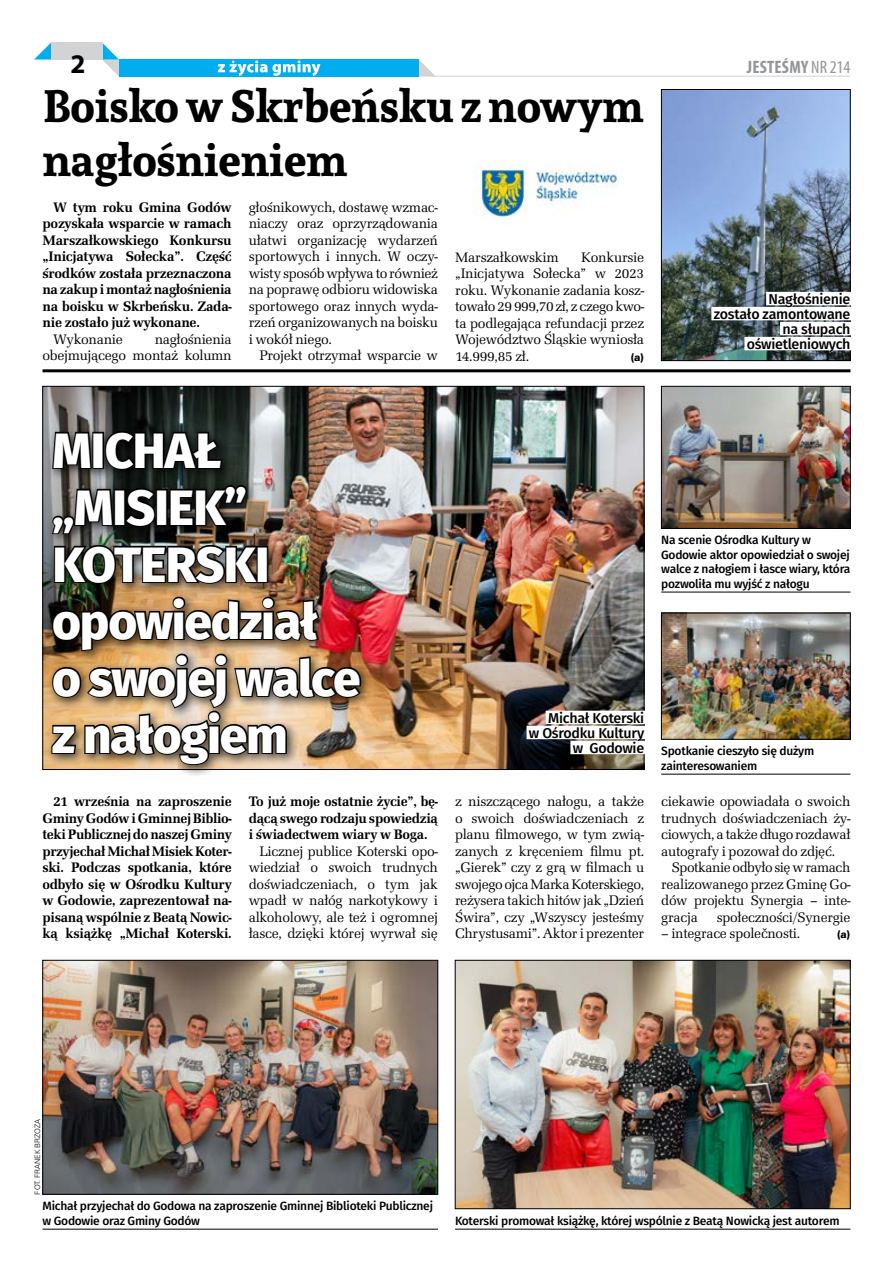
<style>
.page{position:relative;width:893px;height:1263px;background:#fff}
.page>*{position:absolute;margin:0;border:0;box-sizing:border-box;transform-origin:0 0}
.t1{font:800 49.5px/57px "Fira Sans";letter-spacing:-.015em;color:#fff}
.t2{font:700 45px/54px "Andada";letter-spacing:-.005em;color:#000}
.t3{font:700 27px "Myriad Pro";color:#000}
.t4{font:700 condensed 18px "Myriad Pro";letter-spacing:.015em;color:#939598}
.t5{font:14.25px/16.5px "URW Latino TOT";letter-spacing:-.02em;color:#000;text-align:justify}
.t6{font:700 14.25px/16.5px "URW Latino TOT";letter-spacing:-.02em;color:#000;text-align:justify}
.t7{font:500 14.25px/15px "Fira Sans";letter-spacing:-.02em;color:#000;text-align:right}
.t8{font:500 12px/14.4px "Fira Sans";letter-spacing:-.02em;color:#000}
.t9{font:10.5px "Zurich Blk EU Normal";color:#000}
.t10{font:7.5px "Zurich Lt EU";letter-spacing:-.005em;color:#000}
.s1{font-weight:400}
</style>
<div class="page">
<div style="left:119px;top:60px;width:300px;height:17px;background:#00aeef"></div>
<svg style="left:218px;top:61px;width:102px;height:15px"></svg>
<svg style="left:102px;top:43px;width:17px;height:33px"></svg>
<svg style="left:419px;top:60px;width:17px;height:17px"></svg>
<svg style="left:34px;top:43px;width:17px;height:17px"></svg>
<div style="left:51px;top:43px;width:51px;height:17px;background:#d1d3d4"></div>
<hr style="left:432px;top:76px;width:418px;height:1px;background:#d1d3d4">
<hr style="left:43px;top:369px;width:807px;height:3px;background:#000">
<img style="left:663px;top:91px;width:185px;height:268px">
<div style="left:661px;top:89px;width:189px;height:272px;border:1px solid #000"></div>
<img style="left:474px;top:164px;width:144px;height:53px">
<div style="left:711px;top:307px;width:142px;height:13px;background:#fff"></div>
<svg style="left:713px;top:292px;width:137px;height:60px"></svg>
<img style="left:45px;top:388px;width:597px;height:380px">
<img style="left:663px;top:388px;width:185px;height:139px">
<div style="left:661px;top:386px;width:189px;height:143px;border:1px solid #000"></div>
<img style="left:457px;top:962px;width:391px;height:245px">
<div style="left:455px;top:960px;width:395px;height:249px;border:1px solid #000"></div>
<img style="left:45px;top:962px;width:391px;height:230px">
<div style="left:43px;top:960px;width:395px;height:234px;border:1px solid #000"></div>
<img style="left:663px;top:615px;width:185px;height:122px">
<div style="left:661px;top:613px;width:189px;height:126px;border:1px solid #000"></div>
<div style="left:45px;top:426px;width:328px;height:351px;background:#000;opacity:.75"></div>
<svg style="left:50px;top:397px;width:199px;height:138px;background:#292b29"></svg>
<img style="left:53px;top:544px;width:208px;height:41px">
<div style="left:257px;top:546px;width:11px;height:37px;border:3px solid #000"></div>
<img style="left:50px;top:595px;width:312px;height:171px">
<hr style="left:661px;top:592px;width:189px;height:1px;background:#000">
<hr style="left:661px;top:774px;width:189px;height:1px;background:#000">
<hr style="left:43px;top:1229px;width:395px;height:1px;background:#000">
<hr style="left:455px;top:1229px;width:395px;height:1px;background:#000">
<div style="left:527px;top:726px;width:119px;height:13px;background:#fff"></div>
<svg style="left:528px;top:710px;width:117px;height:44px"></svg>
<h3 class="t3" style="left:71px;top:46px;width:16px">2</h3>
<p class="t4" style="left:747px;top:55px;width:105px">JESTEŚMY <span class="s1">NR 214</span></p>
<h2 class="t2" style="left:43px;top:78px;width:603px">Boisko w Skrbeńsku z nowym nagłośnieniem</h2>
<p class="t6" style="left:43px;top:199px;width:191px;text-indent:11px">W tym roku Gmina Godów pozyskała wsparcie w ramach Marszałkowskiego Konkursu „Inicjatywa Sołecka”. Część środków została przeznaczona na zakup i montaż nagłośnienia na boisku w Skrbeńsku. Zada&shy;nie zostało już wykonane.</p>
<p class="t5" style="left:53px;top:331px;width:71px">Wykonanie</p>
<p class="t5" style="left:43px;top:331px;width:191px;text-align:right">nagłośnienia<br>obejmującego montaż kolumn</p>
<p class="t5" style="left:249px;top:199px;width:191px">głośnikowych, dostawę wzmac&shy;niaczy oraz oprzyrządowania ułatwi organizację wydarzeń sportowych i innych. W oczy&shy;wisty sposób wpływa to również na poprawę odbioru widowiska sportowego oraz innych wyda&shy;rzeń organizowanych na boisku i wokół niego.</p>
<p class="t5" style="left:259px;top:347px;width:180px">Projekt otrzymał wsparcie w</p>
<p class="t5" style="left:455px;top:249px;width:190px;text-indent:126px">Konkursie „Inicjatywa Sołecka” w 2023 roku. Wykonanie zadania kosz&shy;towało 29 999,70 zł, z czego kwo&shy;ta podlegająca refundacji przez Województwo Śląskie wyniosła 14.999,85 zł.</p>
<p class="t5" style="left:455px;top:249px;width:105px">Marszałkowskim</p>
<p class="t9" style="left:630px;top:351px;width:15px">(a)</p>
<p class="t7" style="left:714px;top:292px;width:138px">Nagłośnienie<br>zostało zamontowane na słupach oświetleniowych</p>
<h1 class="t1" style="left:52px;top:425px;width:310px">Michał „Misiek”<br>Koterski opowiedział<br>o swojej walce z nałogiem</h1>
<p class="t6" style="left:43px;top:793px;width:191px;text-indent:11px">21 września na zaproszenie Gminy Godów i Gminnej Biblio&shy;teki Publicznej do naszej Gminy przyjechał Michał Misiek Koter&shy;ski. Podczas spotkania, które odbyło się w Ośrodku Kultury w Godowie, zaprezentował na&shy;pisaną wspólnie z Beatą Nowic&shy;ką książkę „Michał Koterski.</p>
<p class="t6" style="left:249px;top:793px;width:191px">To już moje ostatnie życie”, bę&shy;dącą swego rodzaju spowiedzią i świadectwem wiary w Boga.</p>
<p class="t5" style="left:249px;top:843px;width:191px;text-indent:11px">Licznej publice Koterski opo&shy;wiedział o swoich trudnych doświadczeniach, o tym jak wpadł w nałóg narkotykowy i alkoholowy, ale też i ogromnej łasce, dzięki której wyrwał się</p>
<p class="t8" style="left:661px;top:534px;width:191px">Na scenie Ośrodka Kultury w<br>Godowie aktor opowiedział o swojej walce z nałogiem i łasce wiary, która pozwoliła mu wyjść z nałogu</p>
<p class="t7" style="left:529px;top:711px;width:117px">Michał Koterski<br>w Ośrodku Kultury w Godowie</p>
<p class="t8" style="left:661px;top:745px;width:155px">Spotkanie cieszyło się dużym zainteresowaniem</p>
<p class="t5" style="left:455px;top:793px;width:191px">z niszczącego nałogu, a także o swoich doświadczeniach z planu filmowego, w tym zwią&shy;zanych z kręceniem filmu pt. „Gierek” czy z grą w filmach u swojego ojca Marka Koterskiego, reżysera takich hitów jak „Dzień Świra”, czy „Wszyscy jesteśmy Chrystusami”. Aktor i prezenter</p>
<p class="t5" style="left:661px;top:793px;width:191px">ciekawie opowiadała o swoich trudnych doświadczeniach ży&shy;ciowych, a także długo rozdawał autografy i pozował do zdjęć.</p>
<p class="t5" style="left:661px;top:859px;width:191px;text-indent:11px">Spotkanie odbyło się w ramach realizowanego przez Gminę Go&shy;dów projektu Synergia – inte&shy;gracja</p>
<p class="t5" style="left:717px;top:909px;width:135px">społeczności/Synergie</p>
<p class="t5" style="left:661px;top:925px;width:140px">– integrace společnosti.</p>
<p class="t9" style="left:837px;top:928px;width:15px">(a)</p>
<p class="t10" style="left:33px;top:1194px;width:77px;rotate:-90deg">Fot. Franek Brzoza</p>
<p class="t8" style="left:43px;top:1200px;width:392px">Michał przyjechał do Godowa na zaproszenie Gminnej Biblioteki Publicznej w Godowie oraz Gminy Godów</p>
<p class="t8" style="left:455px;top:1214px;width:386px">Koterski promował książkę, której wspólnie z Beatą Nowicką jest autorem</p>
</div>
